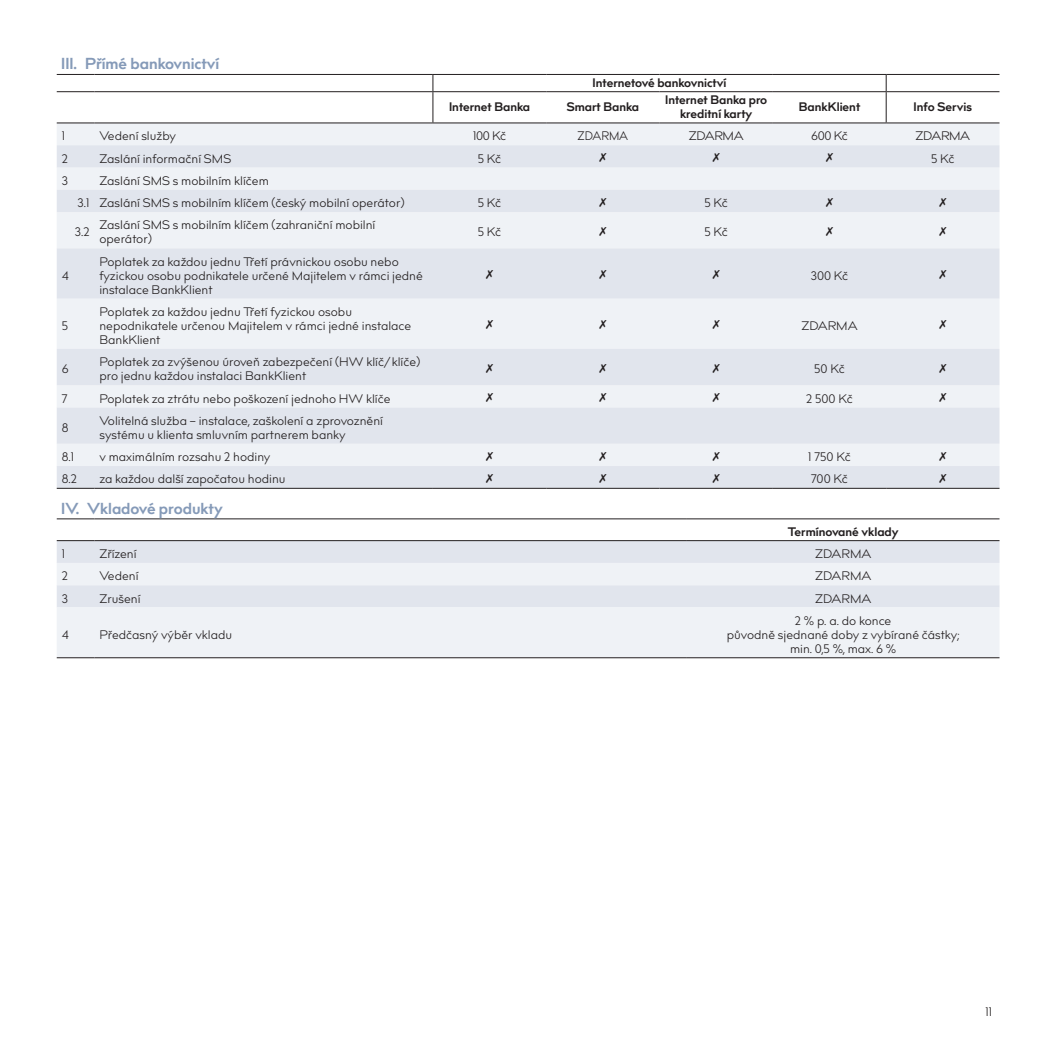
<style>
.page{position:relative;width:1042px;height:1042px;background:#fff}
.page>*{position:absolute;margin:0;border:0;box-sizing:border-box;transform-origin:0 0}
.t1{font:700 15.75px "billcorpmx CZ";color:#859ab8}
.t2{font:12.25px/14px "billcorpmx CZ";color:#231f20}
.t3{font:700 12.25px/14px "billcorpmx CZ";color:#231f20;text-align:center}
.t4{font:12.25px "billcorpmx CZ";color:#231f20;scale:.9 1}
</style>
<div class="page">
<div style="left:57px;top:123px;width:942px;height:22px;background:#eff2f6"></div>
<svg style="left:57px;top:145px;width:942px;height:343px;fill:#e1e5ed"></svg>
<hr style="left:886px;top:91px;width:113px;height:1px;background:#231f20">
<hr style="left:57px;top:122px;width:37px;height:1px;background:#231f20">
<hr style="left:94px;top:122px;width:339px;height:1px;background:#231f20">
<hr style="left:57px;top:91px;width:37px;height:1px;background:#231f20">
<hr style="left:94px;top:91px;width:339px;height:1px;background:#231f20">
<hr style="left:433px;top:122px;width:113px;height:1px;background:#231f20">
<hr style="left:546px;top:122px;width:113px;height:1px;background:#231f20">
<hr style="left:659px;top:122px;width:114px;height:1px;background:#231f20">
<hr style="left:773px;top:122px;width:113px;height:1px;background:#231f20">
<hr style="left:886px;top:122px;width:113px;height:1px;background:#231f20">
<hr style="left:57px;top:488px;width:37px;height:1px;background:#231f20">
<hr style="left:94px;top:488px;width:339px;height:1px;background:#231f20">
<hr style="left:433px;top:488px;width:113px;height:1px;background:#231f20">
<hr style="left:546px;top:488px;width:113px;height:1px;background:#231f20">
<hr style="left:659px;top:488px;width:114px;height:1px;background:#231f20">
<hr style="left:773px;top:488px;width:113px;height:1px;background:#231f20">
<hr style="left:886px;top:488px;width:113px;height:1px;background:#231f20">
<hr style="left:433px;top:91px;width:113px;height:1px;background:#231f20">
<hr style="left:546px;top:91px;width:113px;height:1px;background:#231f20">
<hr style="left:659px;top:91px;width:114px;height:1px;background:#231f20">
<hr style="left:773px;top:91px;width:113px;height:1px;background:#231f20">
<svg style="left:432px;top:75px;width:1px;height:16px"></svg>
<svg style="left:886px;top:75px;width:1px;height:16px"></svg>
<hr style="left:432px;top:92px;width:1px;height:30px;background:#231f20">
<hr style="left:886px;top:92px;width:1px;height:30px;background:#231f20">
<hr style="left:57px;top:74px;width:37px;height:1px;background:#231f20">
<hr style="left:94px;top:74px;width:339px;height:1px;background:#231f20">
<hr style="left:433px;top:74px;width:113px;height:1px;background:#231f20">
<hr style="left:546px;top:74px;width:113px;height:1px;background:#231f20">
<hr style="left:659px;top:74px;width:114px;height:1px;background:#231f20">
<hr style="left:773px;top:74px;width:113px;height:1px;background:#231f20">
<hr style="left:886px;top:74px;width:113px;height:1px;background:#231f20">
<div style="left:57px;top:541px;width:942px;height:22px;background:#e1e5ed"></div>
<svg style="left:57px;top:563px;width:942px;height:94px;fill:#eff2f6"></svg>
<hr style="left:57px;top:518px;width:37px;height:1px;background:#231f20">
<hr style="left:94px;top:518px;width:593px;height:1px;background:#231f20">
<hr style="left:687px;top:518px;width:312px;height:1px;background:#231f20">
<hr style="left:57px;top:540px;width:37px;height:1px;background:#231f20">
<hr style="left:94px;top:540px;width:593px;height:1px;background:#231f20">
<hr style="left:687px;top:540px;width:312px;height:1px;background:#231f20">
<hr style="left:57px;top:657px;width:37px;height:1px;background:#231f20">
<hr style="left:94px;top:657px;width:593px;height:1px;background:#231f20">
<hr style="left:687px;top:657px;width:312px;height:1px;background:#231f20">
<svg style="left:599px;top:153px;width:7px;height:9px"></svg>
<svg style="left:713px;top:153px;width:7px;height:9px"></svg>
<svg style="left:826px;top:153px;width:7px;height:9px"></svg>
<svg style="left:599px;top:197px;width:7px;height:9px"></svg>
<svg style="left:826px;top:197px;width:7px;height:9px"></svg>
<svg style="left:939px;top:197px;width:7px;height:9px"></svg>
<svg style="left:599px;top:227px;width:7px;height:9px"></svg>
<svg style="left:826px;top:227px;width:7px;height:9px"></svg>
<svg style="left:939px;top:227px;width:7px;height:9px"></svg>
<svg style="left:486px;top:270px;width:7px;height:9px"></svg>
<svg style="left:599px;top:270px;width:7px;height:9px"></svg>
<svg style="left:713px;top:270px;width:7px;height:9px"></svg>
<svg style="left:939px;top:270px;width:7px;height:9px"></svg>
<svg style="left:486px;top:320px;width:7px;height:9px"></svg>
<svg style="left:599px;top:320px;width:7px;height:9px"></svg>
<svg style="left:713px;top:320px;width:7px;height:9px"></svg>
<svg style="left:939px;top:320px;width:7px;height:9px"></svg>
<svg style="left:486px;top:363px;width:7px;height:9px"></svg>
<svg style="left:599px;top:363px;width:7px;height:9px"></svg>
<svg style="left:713px;top:363px;width:7px;height:9px"></svg>
<svg style="left:939px;top:363px;width:7px;height:9px"></svg>
<svg style="left:486px;top:393px;width:7px;height:9px"></svg>
<svg style="left:599px;top:393px;width:7px;height:9px"></svg>
<svg style="left:713px;top:393px;width:7px;height:9px"></svg>
<svg style="left:939px;top:393px;width:7px;height:9px"></svg>
<svg style="left:486px;top:451px;width:7px;height:9px"></svg>
<svg style="left:599px;top:451px;width:7px;height:9px"></svg>
<svg style="left:713px;top:451px;width:7px;height:9px"></svg>
<svg style="left:939px;top:451px;width:7px;height:9px"></svg>
<svg style="left:486px;top:474px;width:7px;height:9px"></svg>
<svg style="left:599px;top:474px;width:7px;height:9px"></svg>
<svg style="left:713px;top:474px;width:7px;height:9px"></svg>
<svg style="left:939px;top:474px;width:7px;height:9px"></svg>
<p class="t1" style="left:61px;top:53px;width:160px">III. Přímé bankovnictví</p>
<p class="t3" style="left:592px;top:76px;width:135px">Internetové bankovnictví</p>
<p class="t3" style="left:449px;top:100px;width:83px">Internet Banka</p>
<p class="t3" style="left:567px;top:100px;width:74px">Smart Banka</p>
<p class="t3" style="left:665px;top:93px;width:104px">Internet Banka pro kreditní karty</p>
<p class="t3" style="left:799px;top:100px;width:63px">BankKlient</p>
<p class="t3" style="left:913px;top:100px;width:60px">Info Servis</p>
<p class="t2" style="left:62px;top:129px;width:5px">1</p>
<p class="t2" style="left:99px;top:129px;width:78px">Vedení služby</p>
<p class="t2" style="left:473px;top:129px;width:35px">100 Kč</p>
<p class="t4" style="left:577px;top:127px;width:58px">ZDARMA</p>
<p class="t2" style="left:689px;top:129px;width:56px">ZDARMA</p>
<p class="t2" style="left:811px;top:129px;width:38px">600 Kč</p>
<p class="t2" style="left:915px;top:129px;width:56px">ZDARMA</p>
<p class="t2" style="left:62px;top:152px;width:8px">2</p>
<p class="t2" style="left:99px;top:152px;width:133px">Zaslání informační SMS</p>
<p class="t2" style="left:478px;top:152px;width:25px">5 Kč</p>
<p class="t2" style="left:931px;top:152px;width:25px">5 Kč</p>
<p class="t2" style="left:62px;top:174px;width:8px">3</p>
<p class="t2" style="left:77px;top:170px;width:328px;line-height:22.2px;text-indent:22px">Zaslání SMS s mobilním klíčem<br>3.1 Zaslání SMS s mobilním klíčem (český mobilní operátor)</p>
<p class="t2" style="left:478px;top:196px;width:25px">5 Kč</p>
<p class="t2" style="left:704px;top:196px;width:25px">5 Kč</p>
<p class="t2" style="left:75px;top:225px;width:16px">3.2</p>
<p class="t2" style="left:99px;top:218px;width:277px">Zaslání SMS s mobilním klíčem (zahraniční mobilní operátor)</p>
<p class="t2" style="left:478px;top:225px;width:25px">5 Kč</p>
<p class="t2" style="left:704px;top:225px;width:25px">5 Kč</p>
<p class="t2" style="left:62px;top:269px;width:9px">4</p>
<p class="t2" style="left:62px;top:319px;width:8px">5</p>
<p class="t2" style="left:99px;top:255px;width:325px">Poplatek za každou jednu Třetí právnickou osobu nebo fyzickou osobu podnikatele určené Majitelem v rámci jedné instalace BankKlient</p>
<p class="t2" style="left:99px;top:305px;width:313px">Poplatek za každou jednu Třetí fyzickou osobu nepodnikatele určenou Majitelem v rámci jedné instalace<br>BankKlient</p>
<p class="t2" style="left:811px;top:269px;width:39px">300 Kč</p>
<p class="t2" style="left:801px;top:319px;width:58px">ZDARMA</p>
<p class="t2" style="left:62px;top:362px;width:8px">6</p>
<p class="t2" style="left:99px;top:355px;width:322px">Poplatek za zvýšenou úroveň zabezpečení (HW klíč/klíče) pro jednu každou instalaci BankKlient</p>
<p class="t2" style="left:814px;top:362px;width:32px">50 Kč</p>
<p class="t2" style="left:62px;top:392px;width:7px">7</p>
<p class="t2" style="left:99px;top:392px;width:293px">Poplatek za ztrátu nebo poškození jednoho HW klíče</p>
<p class="t2" style="left:806px;top:392px;width:48px">2 500 Kč</p>
<p class="t2" style="left:62px;top:421px;width:8px">8</p>
<p class="t2" style="left:99px;top:414px;width:285px">Volitelná služba – instalace, zaškolení a zprovoznění systému u klienta smluvním partnerem banky</p>
<p class="t2" style="left:62px;top:450px;width:14px">8.1</p>
<p class="t2" style="left:99px;top:450px;width:172px">v maximálním rozsahu 2 hodiny</p>
<p class="t2" style="left:808px;top:450px;width:44px">1 750 Kč</p>
<p class="t2" style="left:62px;top:472px;width:17px">8.2</p>
<p class="t2" style="left:99px;top:472px;width:188px">za každou další započatou hodinu</p>
<p class="t2" style="left:811px;top:472px;width:38px">700 Kč</p>
<p class="t1" style="left:61px;top:497px;width:163px">IV. Vkladové produkty</p>
<p class="t3" style="left:788px;top:525px;width:112px">Termínované vklady</p>
<p class="t2" style="left:62px;top:547px;width:5px">1</p>
<p class="t2" style="left:99px;top:547px;width:39px">Zřízení</p>
<p class="t2" style="left:815px;top:547px;width:58px">ZDARMA</p>
<p class="t2" style="left:62px;top:569px;width:8px">2</p>
<p class="t2" style="left:99px;top:569px;width:41px">Vedení</p>
<p class="t2" style="left:815px;top:569px;width:58px">ZDARMA</p>
<p class="t2" style="left:62px;top:592px;width:8px">3</p>
<p class="t2" style="left:99px;top:592px;width:43px">Zrušení</p>
<p class="t2" style="left:815px;top:592px;width:58px">ZDARMA</p>
<p class="t2" style="left:62px;top:628px;width:9px">4</p>
<p class="t2" style="left:99px;top:628px;width:134px">Předčasný výběr vkladu</p>
<p class="t2" style="left:727px;top:614px;width:234px;text-align:center">2 % p. a. do konce<br>původně sjednané doby z vybírané částky; min. 0,5 %, max. 6 %</p>
<p class="t2" style="left:985px;top:1005px;width:8px">11</p>
</div>
